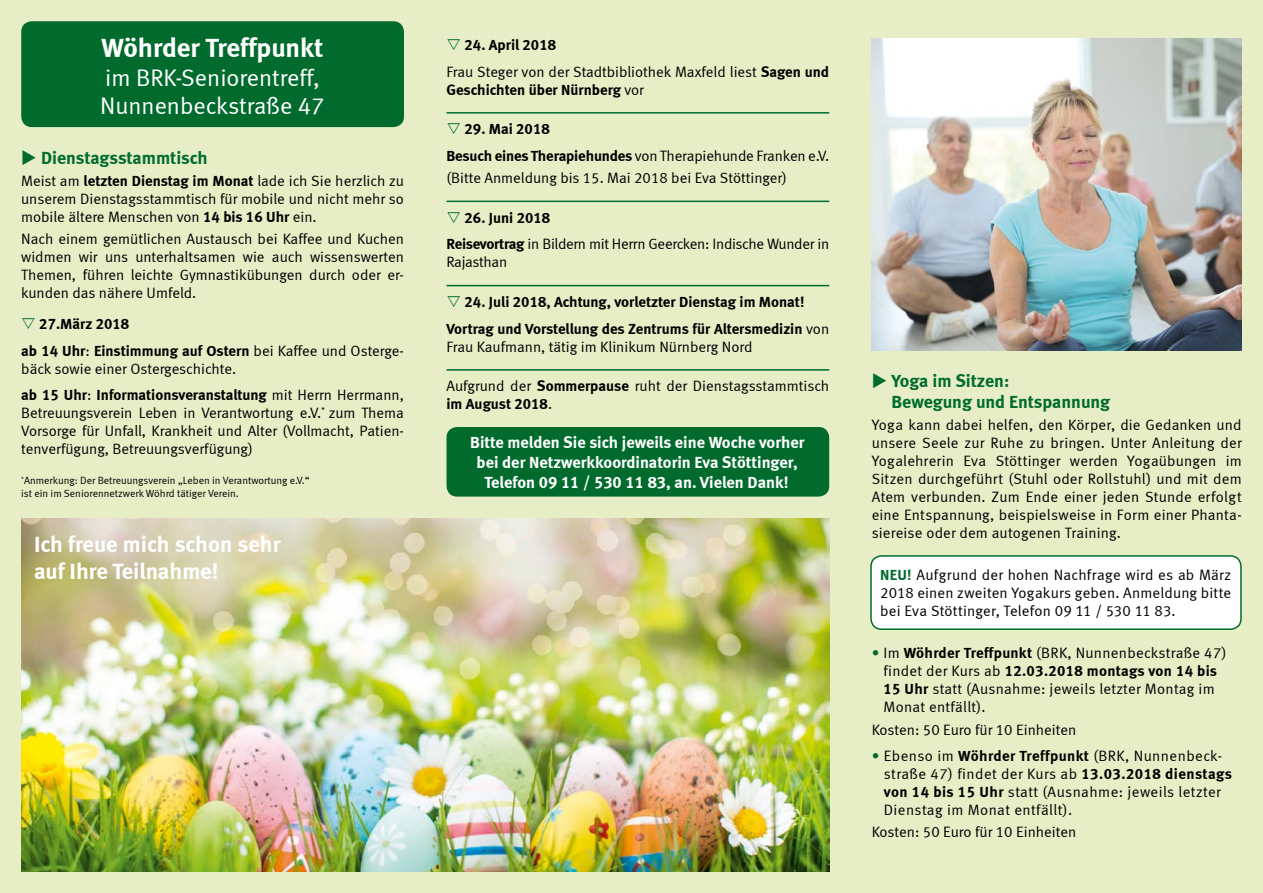
<style>
.page{position:relative;width:1263px;height:893px;background:#e7eec6}
.page>*{position:absolute;margin:0;border:0;box-sizing:border-box;transform-origin:0 0}
.t1{font:27px "Meta Bold LF";color:#fff}
.t2{font:24px/28.8px "Meta Normal LF";color:#fff}
.t3{font:22.65px/27.2px "Meta Bold LF";color:#fff}
.t4{font:18px "Meta Bold LF";letter-spacing:-.005em;color:#006b2d}
.t5{font:16.5px/19.8px "Meta Bold LF";color:#fff;text-align:center}
.t6{font:15px/18px "Meta Normal LF";color:#000;text-align:justify}
.t7{font:15px/26.5px "Meta Bold LF";color:#000}
.t8{font:15px/18px "Meta Normal LF";letter-spacing:.03em;color:#000}
.t9{font:15px/18px "Meta Normal LF";letter-spacing:.02em;color:#000}
.t10{font:15px/18px "Meta Normal LF";letter-spacing:-.02em;color:#000}
.t11{font:15px "Meta Bold LF";letter-spacing:.02em;color:#000}
.t12{font:10.5px/12.6px "Meta Normal LF";color:#000}
.s1{font-family:"Meta Bold LF"}
.s2{color:#006b2d}
.s3{font-family:"Meta Normal LF"}
.s4{color:#e7eec6}
.s5{font-family:"Meta Bold LF";color:#006b2d}
</style>
<div class="page">
<img style="left:21px;top:519px;width:808px;height:353px">
<div style="left:446px;top:427px;width:383px;height:70px;background:#006b2d;border-radius:11px"></div>
<div style="left:871px;top:556px;width:370px;height:73px;background:#fff;border-radius:11px"></div>
<div style="left:870px;top:555px;width:372px;height:75px;border:2px solid #006b2d;border-radius:11px"></div>
<div style="left:21px;top:21px;width:383px;height:106px;background:#006b2d;border-radius:11px"></div>
<img style="left:872px;top:38px;width:370px;height:312px">
<hr style="left:446px;top:112px;width:383px;height:2px;background:#006b2d">
<hr style="left:446px;top:201px;width:383px;height:1px;background:#006b2d">
<hr style="left:446px;top:285px;width:383px;height:1px;background:#006b2d">
<hr style="left:446px;top:369px;width:383px;height:2px;background:#006b2d">
<h1 class="t1" style="left:102px;top:31px;width:223px">Wöhrder Treffpunkt</h1>
<h2 class="t2" style="left:100px;top:63px;width:226px">im BRK-Seniorentreff,<br>Nunnenbeckstraße 47</h2>
<p class="t4" style="left:21px;top:147px;width:188px">◆ Dienstagsstammtisch</p>
<p class="t6" style="left:21px;top:172px;width:384px">Meist am <span class="s1">letzten Dienstag im Monat</span> lade ich Sie herzlich zu unserem Dienstagsstammtisch für mobile und nicht mehr so mobile ältere Menschen von <span class="s1">14 bis 16 Uhr</span> ein.</p>
<p class="t6" style="left:21px;top:230px;width:384px">Nach einem gemütlichen Austausch bei Kaffee und Kuchen widmen wir uns unterhaltsamen wie auch wissenswerten Themen, führen leichte Gymnastikübungen durch oder er&shy;kunden das nähere Umfeld.</p>
<p class="t7" style="left:21px;top:311px;width:384px"><span class="s2">▲</span> 27.März 2018<br>ab 14 Uhr<span class="s3">:</span> Einstimmung auf Ostern <span class="s3">bei Kaffee und Osterge-</span></p>
<p class="t6" style="left:21px;top:359px;width:217px">bäck sowie einer Ostergeschichte.</p>
<p class="t7" style="left:21px;top:382px;width:384px">ab 15 Uhr<span class="s3">:</span> Informationsveranstaltung <span class="s3">mit Herrn Herrmann,</span></p>
<p class="t6" style="left:21px;top:404px;width:384px">Betreuungsverein Leben in Verantwortung e.V.<sup>*</sup> zum Thema Vorsorge für Unfall, Krankheit und Alter (Vollmacht, Patien&shy;tenverfügung, Betreuungsverfügung)</p>
<p class="t12" style="left:21px;top:474px;width:290px"><sup>*</sup>Anmerkung: Der Betreuungsverein „Leben in Verantwortung e.V.“ ist ein im Seniorennetzwerk Wöhrd tätiger Verein.</p>
<h3 class="t3" style="left:34px;top:530px;width:248px">Ich freue mich schon sehr auf Ihre Teilnahme!</h3>
<p class="t7" style="left:446px;top:31px;width:111px"><span class="s2">▲</span> 24. April 2018</p>
<p class="t6" style="left:446px;top:62px;width:384px">Frau Steger von der Stadtbibliothek Maxfeld liest <span class="s1">Sagen und</span></p>
<p class="t7" style="left:446px;top:76px;width:199px">Geschichten über Nürnberg <span class="s3">vor</span></p>
<p class="t7" style="left:446px;top:116px;width:105px"><span class="s2">▲</span> 29. Mai 2018</p>
<p class="t6" style="left:446px;top:144px;width:384px;line-height:22.2px"><span class="s1">Besuch eines Therapiehundes</span> von Therapiehunde Franken e.V. (Bitte Anmeldung bis 15. Mai 2018 bei Eva Stöttinger)</p>
<p class="t7" style="left:446px;top:204px;width:105px"><span class="s2">▲</span> 26. Juni 2018</p>
<p class="t10" style="left:446px;top:235px;width:384px"><span class="s1">Reisevortrag</span> in Bildern mit Herrn Geercken: Indische Wunder in<br>Rajasthan</p>
<p class="t7" style="left:446px;top:288px;width:384px"><span class="s2">▲</span> 24. Juli 2018, Achtung, vorletzter Dienstag im Monat!<br>Vortrag und Vorstellung des Zentrums für Altersmedizin <span class="s3">von</span></p>
<p class="t6" style="left:446px;top:337px;width:307px">Frau Kaufmann, tätig im Klinikum Nürnberg Nord</p>
<p class="t6" style="left:446px;top:377px;width:384px">Aufgrund der <span class="s1">Sommerpause</span> ruht der Dienstagsstammtisch</p>
<p class="t7" style="left:446px;top:391px;width:107px">im August 2018<span class="s3">.</span></p>
<p class="t5" style="left:470px;top:433px;width:336px">Bitte melden Sie sich jeweils eine Woche vorher bei der Netzwerkkoordinatorin Eva Stöttinger,<br>Telefon 09 11 / 530 11 83, an. Vielen Dank!</p>
<p class="t4" style="left:872px;top:370px;width:139px">◆ Yoga im Sitzen:</p>
<p class="t4" style="left:872px;top:391px;width:240px"><span class="s4">◆</span> Bewegung und Entspannung</p>
<p class="t6" style="left:872px;top:416px;width:371px">Yoga kann dabei helfen, den Körper, die Gedanken und unsere Seele zur Ruhe zu bringen. Unter Anleitung der Yogalehrerin Eva Stöttinger werden Yogaübungen im Sitzen durchgeführt (Stuhl oder Rollstuhl) und mit dem Atem verbunden. Zum Ende einer jeden Stunde erfolgt eine Entspannung, beispielsweise in Form einer Phanta&shy;siereise oder dem autogenen Training.</p>
<p class="t6" style="left:880px;top:566px;width:353px"><span class="s5">NEU!</span> Aufgrund der hohen Nachfrage wird es ab März 2018 einen zweiten Yogakurs geben. Anmeldung bitte bei Eva Stöttinger, Telefon 09 11 / 530 11 83.</p>
<p class="t9" style="left:872px;top:644px;width:356px"><span class="s2">•</span> Im <span class="s1">Wöhrder Treffpunkt</span> (BRK, Nunnenbeckstraße 47)</p>
<p class="t11" style="left:883px;top:662px;width:335px"><span class="s3">findet der Kurs ab</span> 12.03.2018 montags von 14 bis</p>
<p class="t9" style="left:883px;top:680px;width:333px"><span class="s1">15 Uhr</span> statt (Ausnahme: jeweils letzter Montag im<br>Monat entfällt).</p>
<p class="t6" style="left:872px;top:720px;width:206px">Kosten: 50 Euro für 10 Einheiten</p>
<p class="t8" style="left:884px;top:747px;width:350px;text-indent:-12px"><span class="s2">•</span> Ebenso im <span class="s1">Wöhrder Treffpunkt</span> (BRK, Nunnenbeck&shy;straße 47) findet der Kurs ab <span class="s1">13.03.2018 dienstags von 14 bis 15 Uhr</span> statt (Ausnahme: jeweils letzter Dienstag im Monat entfällt).</p>
<p class="t6" style="left:872px;top:823px;width:206px">Kosten: 50 Euro für 10 Einheiten</p>
</div>
